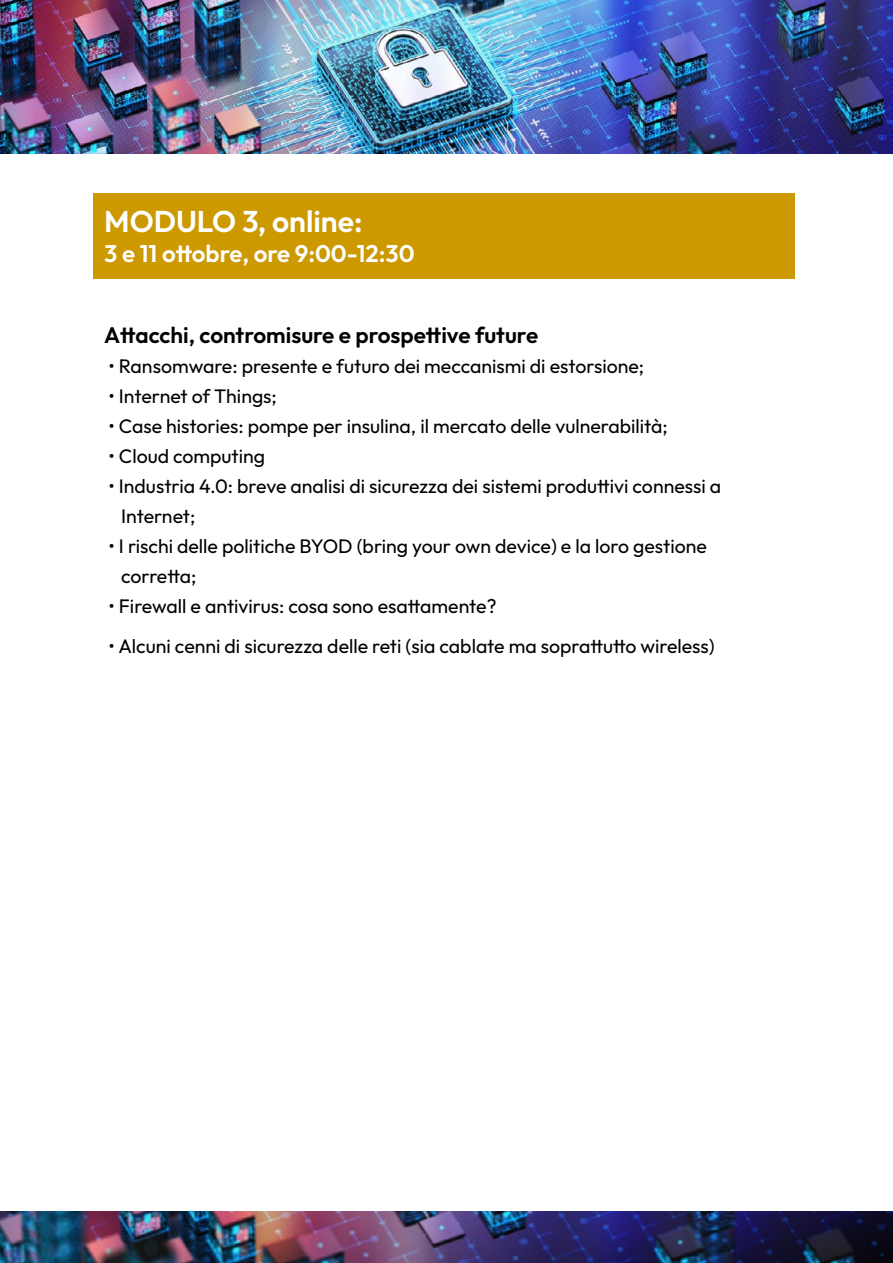
<style>
.page{position:relative;width:893px;height:1263px;background:#fff}
.page>*{position:absolute;margin:0;border:0;box-sizing:border-box;transform-origin:0 0}
.t1{font:600 30px "Outfit";color:#fff}
.t2{font:600 24px "Outfit";color:#fff}
.t3{font:600 22.5px "Outfit";color:#000}
.t4{font:19.5px/30px "Outfit";color:#000}
</style>
<div class="page">
<img style="left:0;top:0;width:893px;height:153px">
<img style="left:0;top:1212px;width:893px;height:51px">
<div style="left:94px;top:193px;width:701px;height:86px;background:#c90"></div>
<h1 class="t1" style="left:104px;top:202px;width:260px">MODULO 3, online:</h1>
<p class="t2" style="left:104px;top:238px;width:312px">3 e 11 ottobre, ore 9:00-12:30</p>
<p class="t3" style="left:104px;top:320px;width:435px">Attacchi, contromisure e prospettive future</p>
<p class="t4" style="left:108px;top:352px;width:537px">• Ransomware: presente e futuro dei meccanismi di estorsione;</p>
<p class="t4" style="left:108px;top:382px;width:170px">• Internet of Things;</p>
<p class="t4" style="left:108px;top:412px;width:561px">• Case histories: pompe per insulina, il mercato delle vulnerabilità;</p>
<p class="t4" style="left:108px;top:442px;width:158px">• Cloud computing</p>
<p class="t4" style="left:121px;top:472px;width:602px;text-indent:-13px">• Industria 4.0: breve analisi di sicurezza dei sistemi produttivi connessi a<br>Internet;</p>
<p class="t4" style="left:121px;top:532px;width:587px;text-indent:-13px">• I rischi delle politiche BYOD (bring your own device) e la loro gestione corretta;</p>
<p class="t4" style="left:108px;top:592px;width:390px">• Firewall e antivirus: cosa sono esattamente?</p>
<p class="t4" style="left:108px;top:632px;width:608px">• Alcuni cenni di sicurezza delle reti (sia cablate ma soprattutto wireless)</p>
</div>
